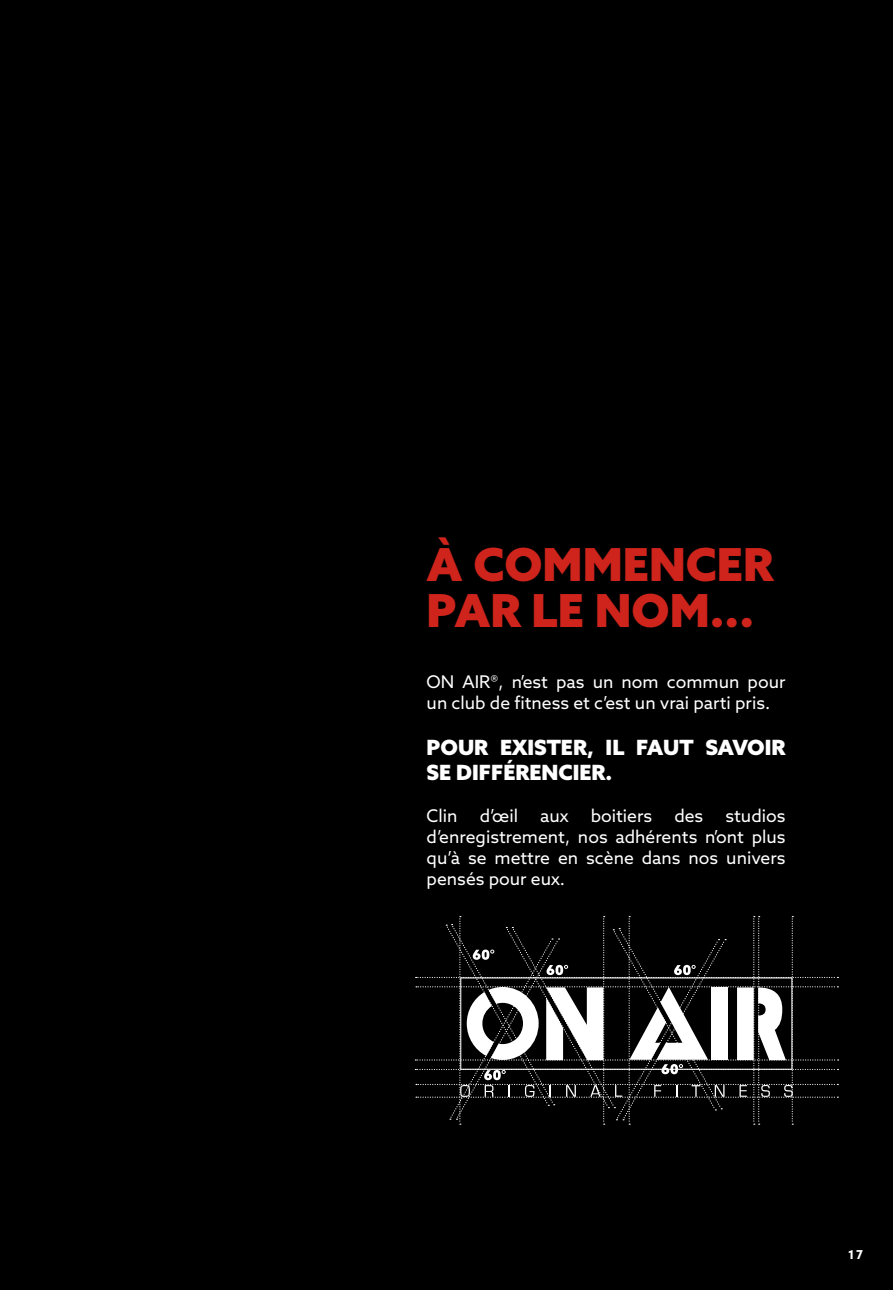
<style>
.page{position:relative;width:893px;height:1290px;background:#000}
.page>*{position:absolute;margin:0;border:0;box-sizing:border-box;transform-origin:0 0}
.t1{font:900 45.5px/45.5px "Azo Sans";color:#ce241c}
.t2{font:900 21px/25.2px "Azo Sans";color:#fff}
.t3{font:17.5px/21px "Azo Sans";color:#fff}
.t4{font:700 12.25px "Azo Sans";color:#fff}
</style>
<div class="page">
<svg style="left:415px;top:916px;width:424px;height:209px"></svg>
<h1 class="t1" style="left:427px;top:541px;width:348px">À COMMENCER<br>PAR LE NOM...</h1>
<p class="t3" style="left:427px;top:670px;width:360px">ON AIR®, n’est pas un nom commun pour un club de fitness et c’est un vrai parti pris.</p>
<p class="t2" style="left:427px;top:734px;width:360px">POUR EXISTER, IL FAUT SAVOIR<br>SE DIFFÉRENCIER.</p>
<p class="t3" style="left:427px;top:805px;width:32px">Clin</p>
<p class="t3" style="left:480px;top:805px;width:40px">d’œil</p>
<p class="t3" style="left:540px;top:805px;width:30px">aux</p>
<p class="t3" style="left:591px;top:805px;width:63px">boitiers</p>
<p class="t3" style="left:674px;top:805px;width:31px">des</p>
<p class="t3" style="left:427px;top:805px;width:360px;text-align:justify;text-indent:299px">studios d’enregistrement, nos adhérents n’ont plus qu’à se mettre en scène dans nos univers pensés pour eux.</p>
<p class="t4" style="left:848px;top:1247px;width:17px">17</p>
</div>
